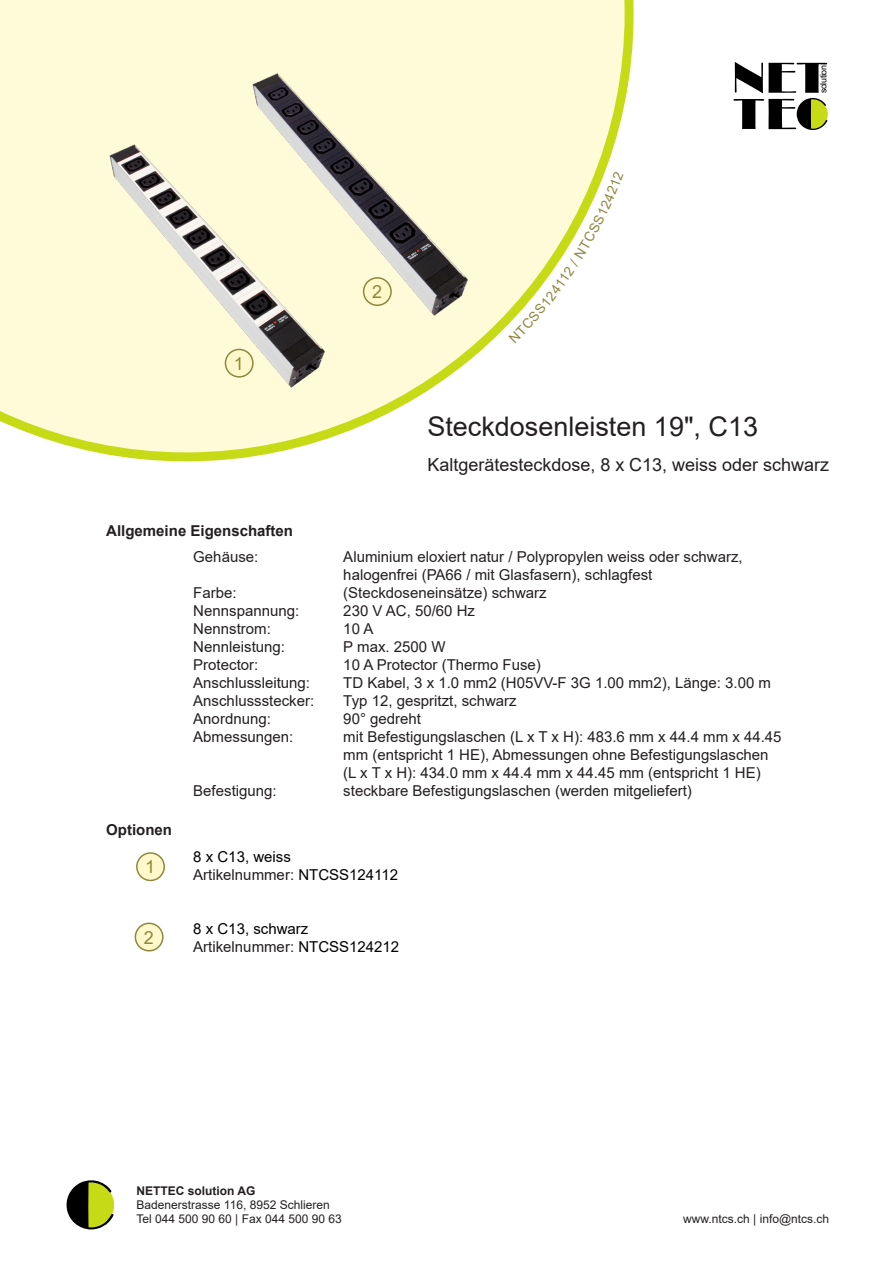
<style>
.page{position:relative;width:893px;height:1263px;background:#fff}
.page>*{position:absolute;margin:0;border:0;box-sizing:border-box;transform-origin:0 0}
.t1{font:27px "Arial";color:#231f20}
.t2{font:18px "Arial";color:#231f20}
.Absatzformat_1{font:18px "Arial";color:#8e883c}
.text{font:15px/18px "Arial";color:#231f20}
.titel{font:700 15px "Arial";color:#231f20}
.text-2{font:15px "Arial";color:#000}
.t3{font:12px/14.4px "Arial";color:#231f20}
.t4{font:700 12px "Arial";color:#231f20}
.t5{font:8.85px "Arial";letter-spacing:-.05em;color:#000001}
.s1{color:#000}
</style>
<div class="page">
<svg style="left:733px;top:62px;width:94px;height:68px"></svg>
<svg style="left:0;top:0;width:634px;height:461px"></svg>
<svg style="left:67px;top:1180px;width:46px;height:49px"></svg>
<img style="left:50px;top:91px;width:350px;height:350px">
<img style="left:192px;top:19px;width:350px;height:350px">
<div style="left:137px;top:853px;width:27px;height:27px;background:#fff8cb;border-radius:50%"></div>
<div style="left:136px;top:852px;width:29px;height:29px;border:2px solid #8e883c;border-radius:50%"></div>
<div style="left:135px;top:923px;width:28px;height:28px;background:#fff8cb;border-radius:50%"></div>
<div style="left:135px;top:922px;width:29px;height:29px;border:2px solid #8e883c;border-radius:50%"></div>
<div style="left:225px;top:349px;width:28px;height:28px;background:#fff8cb;border-radius:50%"></div>
<div style="left:225px;top:349px;width:29px;height:29px;border:2px solid #8e883c;border-radius:50%"></div>
<div style="left:364px;top:278px;width:27px;height:27px;background:#fff8cb;border-radius:50%"></div>
<div style="left:363px;top:277px;width:29px;height:29px;border:2px solid #8e883c;border-radius:50%"></div>
<svg style="left:509px;top:171px;width:115px;height:172px"></svg>
<p class="Absatzformat_1" style="left:234px;top:351px;width:12px">1</p>
<p class="t5" style="left:817px;top:93px;width:29px;rotate:-90deg">solution</p>
<p class="Absatzformat_1" style="left:372px;top:279px;width:12px">2</p>
<p class="t1" style="left:427px;top:408px;width:332px">Steckdosenleisten 19", C13</p>
<p class="t2" style="left:427px;top:452px;width:403px">Kaltgerätesteckdose, 8 x C13, weiss oder schwarz</p>
<p class="titel" style="left:106px;top:520px;width:188px">Allgemeine Eigenschaften</p>
<p class="text" style="left:193px;top:548px;width:67px">Gehäuse:</p>
<p class="text" style="left:343px;top:548px;width:401px">Aluminium eloxiert natur / Polypropylen weiss oder schwarz,</p>
<p class="text" style="left:343px;top:566px;width:311px">halogenfrei (PA66 / mit Glasfasern), schlagfest</p>
<p class="text" style="left:193px;top:584px;width:45px">Farbe:</p>
<p class="text" style="left:343px;top:584px;width:205px">(Steckdoseneinsätze) schwarz</p>
<p class="text" style="left:193px;top:602px;width:107px">Nennspannung:</p>
<p class="text" style="left:343px;top:602px;width:133px">230 V AC, 50/60 Hz</p>
<p class="text" style="left:193px;top:620px;width:79px">Nennstrom:</p>
<p class="text" style="left:343px;top:620px;width:32px">10 A</p>
<p class="text" style="left:193px;top:638px;width:93px">Nennleistung:</p>
<p class="text" style="left:343px;top:638px;width:104px">P max. 2500 W</p>
<p class="text" style="left:193px;top:656px;width:67px">Protector:</p>
<p class="text" style="left:343px;top:656px;width:199px">10 A Protector (Thermo Fuse)</p>
<p class="text" style="left:193px;top:674px;width:118px">Anschlussleitung:</p>
<p class="text" style="left:343px;top:674px;width:429px">TD Kabel, 3 x 1.0 mm2 (H05VV-F 3G 1.00 mm2), Länge: 3.00 m</p>
<p class="text" style="left:193px;top:692px;width:122px">Anschlussstecker:</p>
<p class="text" style="left:343px;top:692px;width:175px">Typ 12, gespritzt, schwarz</p>
<p class="text" style="left:193px;top:710px;width:79px">Anordnung:</p>
<p class="text" style="left:343px;top:710px;width:79px">90° gedreht</p>
<p class="text" style="left:193px;top:728px;width:102px">Abmessungen:</p>
<p class="text" style="left:343px;top:728px;width:440px">mit Befestigungslaschen (L x T x H): 483.6 mm x 44.4 mm x 44.45 mm (entspricht 1 HE), Abmessungen ohne Befestigungslaschen</p>
<p class="text" style="left:343px;top:764px;width:419px">(L x T x H): 434.0 mm x 44.4 mm x 44.45 mm (entspricht 1 HE)</p>
<p class="text" style="left:193px;top:782px;width:85px">Befestigung:</p>
<p class="text" style="left:343px;top:782px;width:350px">steckbare Befestigungslaschen (werden mitgeliefert)</p>
<p class="titel" style="left:106px;top:820px;width:67px">Optionen</p>
<p class="text-2" style="left:193px;top:846px;width:99px">8 x C13, weiss</p>
<p class="text" style="left:193px;top:866px;width:206px">Artikelnummer: <span class="s1">NTCSS124112</span></p>
<p class="Absatzformat_1" style="left:145px;top:854px;width:12px">1</p>
<p class="Absatzformat_1" style="left:144px;top:925px;width:12px">2</p>
<p class="text-2" style="left:193px;top:918px;width:117px">8 x C13, schwarz</p>
<p class="text" style="left:193px;top:938px;width:207px">Artikelnummer: <span class="s1">NTCSS124212</span></p>
<p class="t4" style="left:136px;top:1182px;width:120px">NETTEC solution AG</p>
<p class="t3" style="left:136px;top:1197px;width:207px">Badenerstrasse 116, 8952 Schlieren<br>Tel 044 500 90 60 | Fax 044 500 90 63</p>
<p class="t3" style="left:683px;top:1212px;width:148px">www.ntcs.ch | info@ntcs.ch</p>
</div>
